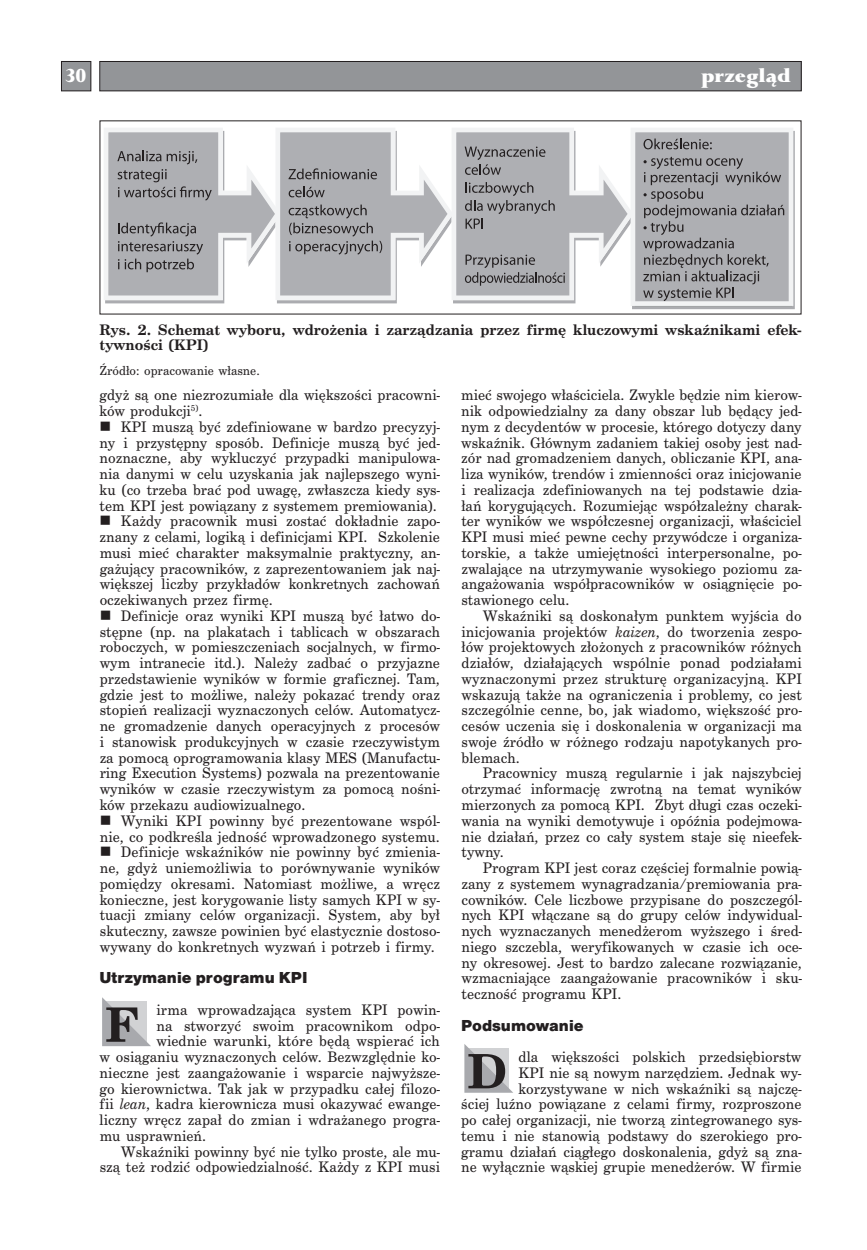
<style>
.page{position:relative;width:867px;height:1250px;background:#fff}
.page>*{position:absolute;margin:0;border:0;box-sizing:border-box;transform-origin:0 0}
.t1{font:900 21px "Lapidary 333 PL";color:#fff}
.t2{font:16.5px "Nimbus San DCE Blac";color:#231f20}
.t3{font:15.75px/15.8px "Century Sch TCE";color:#231f20;text-align:justify}
.t4{font:700 15.75px/15.8px "Century Sch TCE";color:#231f20}
.t5{font:13.5px "Century Sch TCE";color:#231f20}
.s1{font-style:italic}
</style>
<div class="page">
<div style="left:61px;top:61px;width:30px;height:30px;background:#939598"></div>
<div style="left:61px;top:61px;width:30px;height:30px;border:1px solid #231f20"></div>
<div style="left:100px;top:61px;width:701px;height:30px;background:#939598"></div>
<div style="left:100px;top:61px;width:701px;height:30px;border:1px solid #231f20"></div>
<svg style="left:102px;top:997px;width:49px;height:49px;background:#a5a5a7"></svg>
<svg style="left:464px;top:1044px;width:49px;height:48px"></svg>
<svg style="left:104px;top:128px;width:690px;height:181px"></svg>
<h1 class="t1" style="left:66px;top:63px;width:22px">30</h1>
<h1 class="t1" style="left:701px;top:63px;width:91px">przeglàd</h1>
<p class="t4" style="left:100px;top:321px;width:703px">Rys. 2. Schemat wyboru, wdrożenia i zarządzania przez firmę kluczowymi wskaźnikami efek&shy;tywności (KPI)</p>
<p class="t5" style="left:100px;top:362px;width:162px">Źródło: opracowanie własne.</p>
<p class="t3" style="left:99px;top:387px;width:342px">gdyż są one niezrozumiałe dla większości pracowni‑ ków produkcji<sup>5)</sup>.</p>
<p class="t3" style="left:121px;top:419px;width:320px">KPI muszą być zdefiniowane w bardzo precyzyj‑</p>
<p class="t3" style="left:100px;top:434px;width:342px">ny i przystępny sposób. Definicje muszą być jed‑</p>
<p class="t3" style="left:100px;top:450px;width:342px">noznaczne, aby wykluczyć przypadki manipulowa‑</p>
<p class="t3" style="left:100px;top:466px;width:342px">nia danymi w celu uzyskania jak najlepszego wyni‑</p>
<p class="t3" style="left:100px;top:482px;width:342px">ku (co trzeba brać pod uwagę, zwłaszcza kiedy sys‑</p>
<p class="t3" style="left:100px;top:497px;width:339px">tem KPI jest powiązany z systemem premiowania).</p>
<p class="t3" style="left:121px;top:513px;width:320px">Każdy pracownik musi zostać dokładnie zapo‑</p>
<p class="t3" style="left:100px;top:529px;width:342px">znany z celami, logiką i definicjami KPI. Szkolenie</p>
<p class="t3" style="left:100px;top:545px;width:342px">musi mieć charakter maksymalnie praktyczny, an‑</p>
<p class="t3" style="left:100px;top:560px;width:342px">gażujący pracowników, z zaprezentowaniem jak naj‑</p>
<p class="t3" style="left:100px;top:576px;width:342px">większej liczby przykładów konkretnych zachowań</p>
<p class="t3" style="left:100px;top:592px;width:175px">oczekiwanych przez firmę.</p>
<p class="t3" style="left:121px;top:608px;width:320px">Definicje oraz wyniki KPI muszą być łatwo do‑</p>
<p class="t3" style="left:100px;top:623px;width:342px">stępne (np. na plakatach i tablicach w obszarach</p>
<p class="t3" style="left:100px;top:639px;width:342px">roboczych, w pomieszczeniach socjalnych, w firmo‑</p>
<p class="t3" style="left:100px;top:655px;width:342px">wym intranecie itd.). Należy zadbać o przyjazne</p>
<p class="t3" style="left:100px;top:671px;width:342px">przedstawienie wyników w formie graficznej. Tam,</p>
<p class="t3" style="left:100px;top:686px;width:342px">gdzie jest to możliwe, należy pokazać trendy oraz</p>
<p class="t3" style="left:100px;top:702px;width:342px">stopień realizacji wyznaczonych celów. Automatycz‑</p>
<p class="t3" style="left:100px;top:718px;width:342px">ne gromadzenie danych operacyjnych z procesów</p>
<p class="t3" style="left:100px;top:734px;width:342px">i stanowisk produkcyjnych w czasie rzeczywistym</p>
<p class="t3" style="left:100px;top:749px;width:342px">za pomocą oprogramowania klasy MES (Manufactu‑</p>
<p class="t3" style="left:100px;top:765px;width:342px">ring Execution Systems) pozwala na prezentowanie</p>
<p class="t3" style="left:100px;top:781px;width:342px">wyników w czasie rzeczywistym za pomocą nośni‑</p>
<p class="t3" style="left:100px;top:797px;width:207px">ków przekazu audiowizualnego.</p>
<p class="t3" style="left:121px;top:812px;width:320px">Wyniki KPI powinny być prezentowane wspól‑</p>
<p class="t3" style="left:100px;top:828px;width:342px">nie, co podkreśla jedność wprowadzonego systemu.</p>
<p class="t3" style="left:121px;top:844px;width:320px">Definicje wskaźników nie powinny być zmienia‑</p>
<p class="t3" style="left:100px;top:860px;width:342px">ne, gdyż uniemożliwia to porównywanie wyników</p>
<p class="t3" style="left:100px;top:875px;width:342px">pomiędzy okresami. Natomiast możliwe, a wręcz</p>
<p class="t3" style="left:100px;top:891px;width:342px">konieczne, jest korygowanie listy samych KPI w sy‑</p>
<p class="t3" style="left:100px;top:907px;width:342px">tuacji zmiany celów organizacji. System, aby był</p>
<p class="t3" style="left:100px;top:923px;width:342px">skuteczny, zawsze powinien być elastycznie dostoso‑</p>
<p class="t3" style="left:100px;top:938px;width:336px">wywany do konkretnych wyzwań i potrzeb i firmy.</p>
<p class="t2" style="left:100px;top:968px;width:190px">Utrzymanie programu KPI</p>
<p class="t3" style="left:156px;top:1001px;width:285px">irma wprowadzająca system KPI powin‑</p>
<p class="t3" style="left:156px;top:1017px;width:285px">na stworzyć swoim pracownikom odpo‑</p>
<p class="t3" style="left:156px;top:1033px;width:285px">wiednie warunki, które będą wspierać ich</p>
<p class="t3" style="left:100px;top:1049px;width:342px">w osiąganiu wyznaczonych celów. Bezwzględnie ko‑</p>
<p class="t3" style="left:100px;top:1064px;width:342px">nieczne jest zaangażowanie i wsparcie najwyższe‑</p>
<p class="t3" style="left:100px;top:1080px;width:342px">go kierownictwa. Tak jak w przypadku całej filozo‑</p>
<p class="t3" style="left:100px;top:1096px;width:342px">fii <span class="s1">lean</span>, kadra kierownicza musi okazywać ewange‑</p>
<p class="t3" style="left:100px;top:1112px;width:342px">liczny wręcz zapał do zmian i wdrażanego progra‑</p>
<p class="t3" style="left:100px;top:1127px;width:108px">mu usprawnień.</p>
<p class="t3" style="left:121px;top:1143px;width:320px">Wskaźniki powinny być nie tylko proste, ale mu‑</p>
<p class="t3" style="left:100px;top:1159px;width:342px">szą też rodzić odpowiedzialność. Każdy z KPI musi</p>
<p class="t3" style="left:461px;top:387px;width:342px">mieć swojego właściciela. Zwykle będzie nim kierow‑ nik odpowiedzialny za dany obszar lub będący jed‑ nym z decydentów w procesie, którego dotyczy dany wskaźnik. Głównym zadaniem takiej osoby jest nad‑ zór nad gromadzeniem danych, obliczanie KPI, ana‑ liza wyników, trendów i zmienności oraz inicjowanie i realizacja zdefiniowanych na tej podstawie dzia‑ łań korygujących. Rozumiejąc współzależny charak‑ ter wyników we współczesnej organizacji, właściciel KPI musi mieć pewne cechy przywódcze i organiza‑ torskie, a także umiejętności interpersonalne, po‑ zwalające na utrzymywanie wysokiego poziomu za‑ angażowania współpracowników w osiągnięcie po‑ stawionego celu.</p>
<p class="t3" style="left:461px;top:608px;width:342px;text-indent:21px">Wskaźniki są doskonałym punktem wyjścia do inicjowania projektów <span class="s1">kaizen</span>, do tworzenia zespo‑ łów projektowych złożonych z pracowników różnych działów, działających wspólnie ponad podziałami wyznaczonymi przez strukturę organizacyjną. KPI wskazują także na ograniczenia i problemy, co jest szczególnie cenne, bo, jak wiadomo, większość pro‑ cesów uczenia się i doskonalenia w organizacji ma swoje źródło w różnego rodzaju napotykanych pro‑ blemach.</p>
<p class="t3" style="left:461px;top:765px;width:342px;text-indent:21px">Pracownicy muszą regularnie i jak najszybciej otrzymać informację zwrotną na temat wyników mierzonych za pomocą KPI. Zbyt długi czas oczeki‑ wania na wyniki demotywuje i opóźnia podejmowa‑ nie działań, przez co cały system staje się nieefek‑ tywny.</p>
<p class="t3" style="left:461px;top:860px;width:342px;text-indent:21px">Program KPI jest coraz częściej formalnie powią‑ zany z systemem wynagradzania/premiowania pra‑ cowników. Cele liczbowe przypisane do poszczegól‑ nych KPI włączane są do grupy celów indywidual‑ nych wyznaczanych menedżerom wyższego i śred‑ niego szczebla, weryfikowanych w czasie ich oce‑ ny okresowej. Jest to bardzo zalecane rozwiązanie, wzmacniające zaangażowanie pracowników i sku‑ teczność programu KPI.</p>
<p class="t2" style="left:461px;top:1015px;width:124px">Podsumowanie</p>
<p class="t3" style="left:461px;top:1049px;width:342px;text-align:right">dla większości polskich przedsiębiorstw<br>KPI nie są nowym narzędziem. Jednak wy‑ korzystywane w nich wskaźniki są najczę‑<br>ściej luźno powiązane z celami firmy, rozproszone po całej organizacji, nie tworzą zintegrowanego sys‑ temu i nie stanowią podstawy do szerokiego pro‑ gramu działań ciągłego doskonalenia, gdyż są zna‑ ne wyłącznie wąskiej grupie menedżerów. W firmie</p>
</div>
